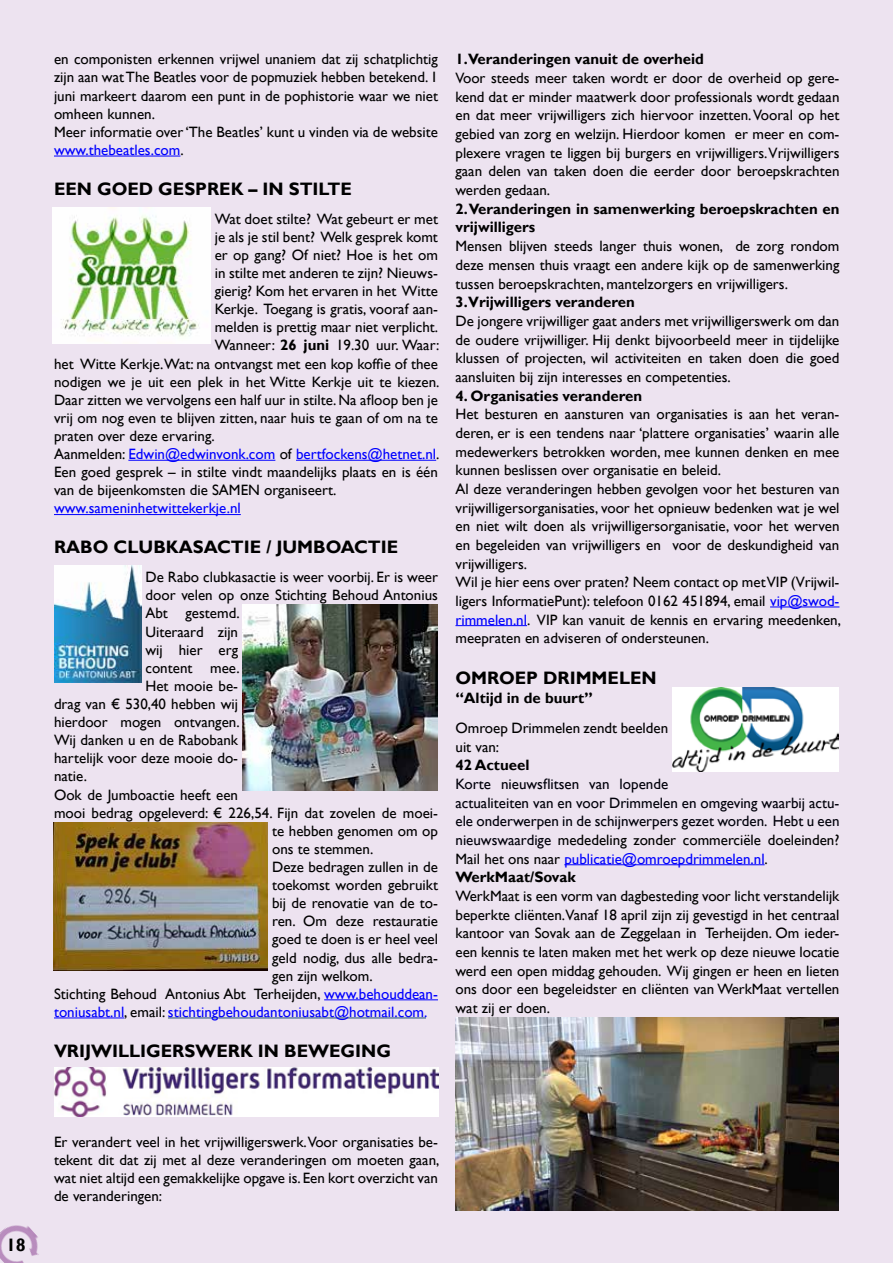
<style>
.page{position:relative;width:893px;height:1263px;background:#ede3f0}
.page>*{position:absolute;margin:0;border:0;box-sizing:border-box;transform-origin:0 0}
.t1{font:700 18px "Gill Sans";color:#000}
.t2{font:15px/18.8px "Gill Sans";color:#000;text-align:justify}
.t3{font:15px/18.6px "Gill Sans";color:#00000a}
.t4{font:700 15px/18.8px "Gill Sans";color:#000}
.t5{font:15px "Gill Sans";color:#00f}
.s1{color:#00f}
.s2{font-weight:700}
.s3{color:#000}
.s4{font-weight:700;color:#000}
</style>
<div class="page">
<img style="left:0;top:1225px;width:39px;height:38px">
<hr style="left:770px;top:607px;width:69px;height:1px;background:#00f">
<hr style="left:455px;top:625px;width:72px;height:1px;background:#00f">
<hr style="left:564px;top:864px;width:201px;height:1px;background:#00f">
<hr style="left:54px;top:156px;width:126px;height:1px;background:#00f">
<hr style="left:128px;top:460px;width:147px;height:1px;background:#00f">
<hr style="left:296px;top:460px;width:140px;height:1px;background:#00f">
<hr style="left:54px;top:514px;width:187px;height:1px;background:#00f">
<hr style="left:324px;top:999px;width:114px;height:1px;background:#00f">
<hr style="left:54px;top:1017px;width:70px;height:1px;background:#00f">
<hr style="left:168px;top:1017px;width:258px;height:1px;background:#1f4e79">
<img style="left:53px;top:207px;width:157px;height:136px">
<img style="left:54px;top:566px;width:87px;height:116px">
<img style="left:242px;top:605px;width:196px;height:186px">
<img style="left:53px;top:822px;width:215px;height:148px">
<img style="left:55px;top:1067px;width:384px;height:50px">
<img style="left:672px;top:688px;width:167px;height:83px">
<img style="left:455px;top:1017px;width:384px;height:193px">
<p class="t2" style="left:54px;top:51px;width:385px;line-height:18.1px;text-align:left">en componisten erkennen vrijwel unaniem dat zij schatplichtig zijn aan wat The Beatles voor de popmuziek hebben betekend. 1 juni markeert daarom een punt in de pophistorie waar we niet omheen kunnen.<br>Meer informatie over ‘The Beatles’ kunt u vinden via de website <span class="s1">www.thebeatles.com</span>.</p>
<p class="t1" style="left:54px;top:178px;width:299px">EEN GOED GESPREK – IN STILTE</p>
<p class="t2" style="left:215px;top:210px;width:225px">Wat doet stilte? Wat gebeurt er met</p>
<p class="t2" style="left:215px;top:228px;width:225px">je als je stil bent? Welk gesprek komt</p>
<p class="t2" style="left:215px;top:246px;width:225px">er op gang? Of niet? Hoe is het om</p>
<p class="t2" style="left:215px;top:264px;width:225px">in stilte met anderen te zijn? Nieuws-</p>
<p class="t2" style="left:215px;top:282px;width:225px">gierig? Kom het ervaren in het Witte</p>
<p class="t2" style="left:215px;top:300px;width:225px">Kerkje. Toegang is gratis, vooraf aan-</p>
<p class="t2" style="left:215px;top:318px;width:225px">melden is prettig maar niet verplicht.</p>
<p class="t2" style="left:215px;top:336px;width:226px">Wanneer: <span class="s2">26 juni</span> 19.30 uur. Waar:</p>
<p class="t2" style="left:54px;top:354px;width:385px">het Witte Kerkje.Wat: na ontvangst met een kop koffie of thee</p>
<p class="t2" style="left:54px;top:373px;width:387px">nodigen we je uit een plek in het Witte Kerkje uit te kiezen.</p>
<p class="t2" style="left:54px;top:391px;width:385px">Daar zitten we vervolgens een half uur in stilte. Na afloop ben je</p>
<p class="t2" style="left:54px;top:409px;width:385px">vrij om nog even te blijven zitten, naar huis te gaan of om na te</p>
<p class="t2" style="left:54px;top:427px;width:162px">praten over deze ervaring.</p>
<p class="t5" style="left:54px;top:445px;width:387px"><span class="s3">Aanmelden:</span> Edwin@edwinvonk.com <span class="s3">of</span> bertfockens@hetnet.nl<span class="s3">.</span></p>
<p class="t2" style="left:54px;top:463px;width:385px">Een goed gesprek – in stilte vindt maandelijks plaats en is één</p>
<p class="t2" style="left:54px;top:481px;width:284px">van de bijeenkomsten die SAMEN organiseert.</p>
<p class="t5" style="left:54px;top:500px;width:188px">www.sameninhetwittekerkje.nl</p>
<p class="t1" style="left:54px;top:536px;width:346px">RABO CLUBKASACTIE / JUMBOACTIE</p>
<p class="t2" style="left:145px;top:568px;width:294px">De Rabo clubkasactie is weer voorbij. Er is weer</p>
<p class="t2" style="left:145px;top:586px;width:294px">door velen op onze Stichting Behoud Antonius</p>
<p class="t2" style="left:145px;top:604px;width:96px">Abt gestemd.</p>
<p class="t2" style="left:145px;top:622px;width:94px">Uiteraard zijn</p>
<p class="t2" style="left:145px;top:640px;width:94px">wij hier erg</p>
<p class="t2" style="left:145px;top:659px;width:96px">content mee.</p>
<p class="t2" style="left:145px;top:677px;width:94px">Het mooie be-</p>
<p class="t2" style="left:54px;top:695px;width:186px">drag van € 530,40 hebben wij</p>
<p class="t2" style="left:54px;top:713px;width:187px">hierdoor mogen ontvangen.</p>
<p class="t2" style="left:54px;top:731px;width:186px">Wij danken u en de Rabobank</p>
<p class="t2" style="left:54px;top:749px;width:186px">hartelijk voor deze mooie do-</p>
<p class="t2" style="left:54px;top:767px;width:34px">natie.</p>
<p class="t2" style="left:54px;top:785px;width:186px">Ook de Jumboactie heeft een</p>
<p class="t2" style="left:54px;top:803px;width:385px">mooi bedrag opgeleverd: € 226,54. Fijn dat zovelen de moei-</p>
<p class="t2" style="left:272px;top:822px;width:167px">te hebben genomen om op</p>
<p class="t2" style="left:272px;top:840px;width:103px">ons te stemmen.</p>
<p class="t2" style="left:272px;top:858px;width:167px">Deze bedragen zullen in de</p>
<p class="t2" style="left:272px;top:876px;width:167px">toekomst worden gebruikt</p>
<p class="t2" style="left:272px;top:894px;width:167px">bij de renovatie van de to-</p>
<p class="t2" style="left:272px;top:912px;width:167px">ren. Om deze restauratie</p>
<p class="t2" style="left:272px;top:930px;width:167px">goed te doen is er heel veel</p>
<p class="t2" style="left:272px;top:948px;width:167px">geld nodig, dus alle bedra-</p>
<p class="t2" style="left:272px;top:966px;width:102px">gen zijn welkom.</p>
<p class="t2" style="left:54px;top:984px;width:385px">Stichting Behoud Antonius Abt Terheijden, <span class="s1">www.behouddean-</span></p>
<p class="t5" style="left:54px;top:1003px;width:375px">toniusabt.nl<span class="s3">, email:</span> stichtingbehoudantoniusabt@hotmail.com.</p>
<p class="t1" style="left:54px;top:1040px;width:339px">VRIJWILLIGERSWERK IN BEWEGING</p>
<p class="t4" style="left:455px;top:50px;width:250px">1.Veranderingen vanuit de overheid</p>
<p class="t2" style="left:455px;top:69px;width:385px">Voor steeds meer taken wordt er door de overheid op gere&shy;kend dat er minder maatwerk door professionals wordt gedaan en dat meer vrijwilligers zich hiervoor inzetten. Vooral op het gebied van zorg en welzijn. Hierdoor komen er meer en com&shy;plexere vragen te liggen bij burgers en vrijwilligers. Vrijwilligers gaan delen van taken doen die eerder door beroepskrachten werden gedaan.</p>
<p class="t4" style="left:455px;top:200px;width:385px">2. Veranderingen in samenwerking beroepskrachten en vrijwilligers</p>
<p class="t2" style="left:455px;top:237px;width:385px">Mensen blijven steeds langer thuis wonen, de zorg rondom deze mensen thuis vraagt een andere kijk op de samenwerking tussen beroepskrachten, mantelzorgers en vrijwilligers.</p>
<p class="t4" style="left:455px;top:293px;width:181px">3.Vrijwilligers veranderen</p>
<p class="t2" style="left:455px;top:312px;width:385px">De jongere vrijwilliger gaat anders met vrijwilligerswerk om dan de oudere vrijwilliger. Hij denkt bijvoorbeeld meer in tijdelijke klussen of projecten, wil activiteiten en taken doen die goed aansluiten bij zijn interesses en competenties.</p>
<p class="t4" style="left:455px;top:386px;width:188px">4. Organisaties veranderen</p>
<p class="t2" style="left:455px;top:405px;width:387px;text-align:left">Het besturen en aansturen van organisaties is aan het veran&shy;deren, er is een tendens naar ‘plattere organisaties’ waarin alle medewerkers betrokken worden, mee kunnen denken en mee kunnen beslissen over organisatie en beleid.<br>Al deze veranderingen hebben gevolgen voor het besturen van vrijwilligersorganisaties, voor het opnieuw bedenken wat je wel en niet wilt doen als vrijwilligersorganisatie, voor het werven en begeleiden van vrijwilligers en voor de deskundigheid van vrijwilligers.<br>Wil je hier eens over praten? Neem contact op met VIP (Vrijwil&shy;ligers InformatiePunt): telefoon 0162 451894, email <span class="s1">vip@swod&shy;rimmelen.nl</span>. VIP kan vanuit de kennis en ervaring meedenken, meepraten en adviseren of ondersteunen.</p>
<p class="t1" style="left:455px;top:667px;width:203px">OMROEP DRIMMELEN</p>
<p class="t4" style="left:455px;top:689px;width:139px">“Altijd in de buurt”</p>
<p class="t2" style="left:455px;top:719px;width:214px">Omroep Drimmelen zendt beelden uit van:</p>
<p class="t4" style="left:455px;top:756px;width:75px">42 Actueel</p>
<p class="t3" style="left:455px;top:775px;width:385px">Korte nieuwsflitsen van lopende<br>actualiteiten van en voor Drimmelen en omgeving waarbij actu&shy;ele onderwerpen in de schijnwerpers gezet worden. Hebt u een nieuwswaardige <span class="s3">mededeling zonder commerciële doeleinden?<br>Mail het ons naar</span> <span class="s1">publicatie@omroepdrimmelen.nl</span><span class="s3">.<br></span><span class="s4">WerkMaat/Sovak</span></p>
<p class="t2" style="left:455px;top:887px;width:385px">WerkMaat is een vorm van dagbesteding voor licht verstandelijk beperkte cliënten.Vanaf 18 april zijn zij gevestigd in het centraal kantoor van Sovak aan de Zeggelaan in Terheijden. Om ieder&shy;een kennis te laten maken met het werk op deze nieuwe locatie werd een open middag gehouden. Wij gingen er heen en lieten ons door een begeleidster en cliënten van WerkMaat vertellen wat zij er doen.</p>
<p class="t1" style="left:6px;top:1234px;width:21px">18</p>
<p class="t2" style="left:54px;top:1133px;width:387px;line-height:18.1px">Er verandert veel in het vrijwilligerswerk. Voor organisaties be&shy;tekent dit dat zij met al deze veranderingen om moeten gaan, wat niet altijd een gemakkelijke opgave is. Een kort overzicht van de veranderingen:</p>
</div>
